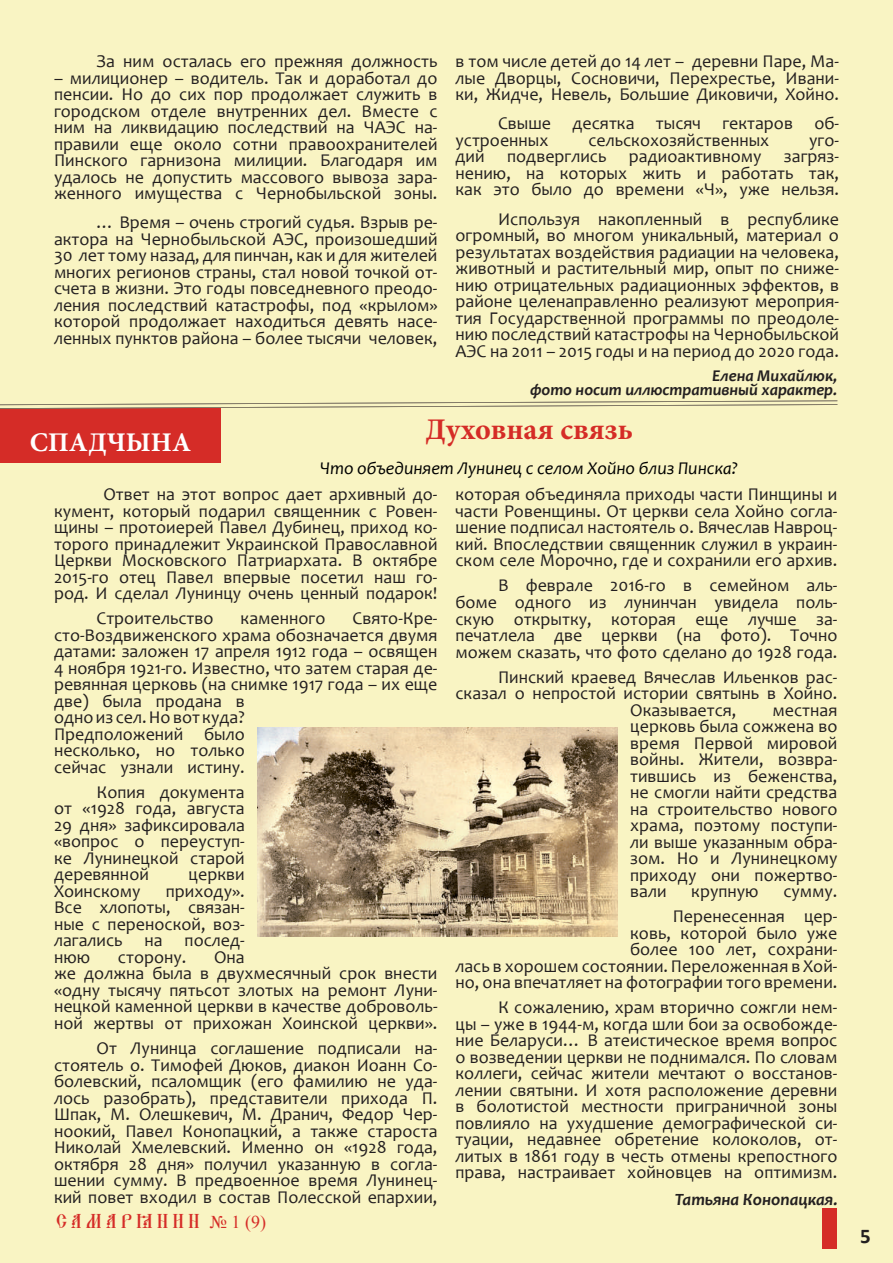
<style>
.page{position:relative;width:893px;height:1263px;background:#f9f4c3}
.page>*{position:absolute;margin:0;border:0;box-sizing:border-box;transform-origin:0 0}
.t1{font:700 30px "Minion Pro";color:#d52c27}
.t2{font:700 27px "Minion Pro";color:#fff}
.t3{font:700 21px "Calibri";color:#231f20}
.t4{font:18px/16.5px "Candara";color:#231f20;text-align:justify}
.t5{font:italic 18px "Candara";color:#000}
.t6{font:18px "Hirmos Caps Ucs Spaced Out";color:#d52c27}
.t7{font:italic 700 17.25px "Candara";color:#231f20}
.t8{font:italic 700 16.5px/13.5px "Candara";color:#231f20;text-align:right}
.s1{font-family:"Times New Roman"}
</style>
<div class="page">
<img style="left:258px;top:727px;width:359px;height:209px">
<div style="left:0;top:409px;width:221px;height:54px;background:#d52c27"></div>
<svg style="left:0;top:400px;width:837px;height:9px"></svg>
<div style="left:822px;top:1209px;width:14px;height:40px;background:#d52c27"></div>
<p class="t4" style="left:97px;top:53px;width:342px">За ним осталась его прежняя должность</p>
<p class="t4" style="left:54px;top:69px;width:385px">– милиционер – водитель. Так и доработал до пенсии. Но до сих пор продолжает служить в городском отделе внутренних дел. Вместе с ним на ликвидацию последствий на ЧАЭС на&shy;правили еще около сотни правоохранителей Пинского гарнизона милиции. Благодаря им удалось не допустить массового вывоза зара&shy;женного имущества с Чернобыльской зоны.</p>
<p class="t4" style="left:54px;top:214px;width:385px;text-indent:43px">… Время – очень строгий судья. Взрыв ре&shy;актора на Чернобыльской АЭС, произошедший 30 лет тому назад, для пинчан, как и для жителей многих регионов страны, стал новой точкой от&shy;счета в жизни. Это годы повседневного преодо&shy;ления последствий катастрофы, под «крылом» которой продолжает находиться девять насе&shy;ленных пунктов района – более тысячи человек,</p>
<p class="t4" style="left:455px;top:53px;width:385px">в том числе детей до 14 лет – деревни Паре, Ма&shy;лые Дворцы, Сосновичи, Перехрестье, Ивани&shy;ки, Жидче, Невель, Большие Диковичи, Хойно.</p>
<p class="t4" style="left:455px;top:115px;width:385px;text-indent:43px">Свыше десятка тысяч гектаров об&shy;устроенных</p>
<p class="t4" style="left:588px;top:132px;width:182px">сельскохозяйственных</p>
<p class="t4" style="left:455px;top:132px;width:385px;text-indent:354px">уго&shy;дий подверглись радиоактивному загряз&shy;нению, на которых жить и работать так, как это было до времени «Ч», уже нельзя.</p>
<p class="t4" style="left:455px;top:210px;width:385px;text-indent:43px">Используя накопленный в республике огромный, во многом уникальный, материал о результатах воздействия радиации на человека, животный и растительный мир, опыт по сниже&shy;нию отрицательных радиационных эффектов, в районе целенаправленно реализуют мероприя&shy;тия Государственной программы по преодоле&shy;нию последствий катастрофы на Чернобыльской АЭС на 2011 – 2015 годы и на период до 2020 года.</p>
<p class="t8" style="left:530px;top:369px;width:309px">Елена Михайлюк,<br>фото носит иллюстративный характер.</p>
<h1 class="t1" style="left:426px;top:409px;width:209px">Духовная связь</h1>
<p class="t5" style="left:320px;top:457px;width:419px">Что объединяет Лунинец с селом Хойно близ Пинска?</p>
<p class="t4" style="left:54px;top:486px;width:385px;text-indent:49px">Ответ на этот вопрос дает архивный до&shy;кумент, который подарил священник с Ровен&shy;щины – протоиерей Павел Дубинец, приход ко&shy;торого принадлежит Украинской Православной Церкви Московского Патриархата. В октябре 2015-го отец Павел впервые посетил наш го&shy;род. И сделал Лунинцу очень ценный подарок!</p>
<p class="t4" style="left:97px;top:610px;width:119px">Строительство</p>
<p class="t4" style="left:241px;top:610px;width:86px">каменного</p>
<h2 class="t2" style="left:30px;top:423px;width:163px">СПАДЧЫНА</h2>
<p class="t4" style="left:455px;top:486px;width:383px">которая объединяла приходы части Пинщины и части Ровенщины. От церкви села Хойно согла&shy;шение подписал настоятель о. Вячеслав Навроц&shy;кий. Впоследствии священник служил в украин&shy;ском селе Морочно, где и сохранили его архив.</p>
<p class="t4" style="left:455px;top:577px;width:383px;text-indent:43px">В феврале 2016-го в семейном аль&shy;боме одного из лунинчан увидела поль&shy;скую открытку, которая еще лучше за&shy;печатлела две церкви (на фото). Точно можем сказать, что фото сделано до 1928 года.</p>
<p class="t4" style="left:498px;top:668px;width:341px">Пинский краевед Вячеслав Ильенков рас-</p>
<p class="t4" style="left:455px;top:685px;width:383px">сказал о непростой истории святынь в Хойно.</p>
<p class="t4" style="left:630px;top:701px;width:108px">Оказывается,</p>
<p class="t4" style="left:54px;top:610px;width:385px;text-align:left;text-indent:298px">Свято-Кре&shy;сто-Воздвиженского храма обозначается двумя датами: заложен 17 апреля 1912 года – освящен<br>4 ноября 1921-го. Известно, что затем старая де&shy;ревянная церковь (на снимке 1917 года – их еще две) была продана в<br>одно из сел. Но вот куда?<br>Предположений было<br>несколько, но только<br>сейчас узнали истину.</p>
<p class="t4" style="left:54px;top:784px;width:192px;text-indent:43px">Копия документа от «1928 года, августа 29 дня» зафиксировала «вопрос о переуступ&shy;ке Лунинецкой старой деревянной</p>
<p class="t4" style="left:630px;top:701px;width:209px;text-indent:142px">местная церковь была сожжена во время Первой мировой войны. Жители, возвра&shy;тившись из беженства, не смогли найти средства на строительство нового храма, поэтому поступи&shy;ли выше указанным обра&shy;зом. Но и Лунинецкому приходу они пожертво&shy;вали</p>
<p class="t4" style="left:189px;top:866px;width:58px">церкви</p>
<p class="t4" style="left:54px;top:883px;width:88px">Хоинскому</p>
<p class="t4" style="left:54px;top:883px;width:192px;text-indent:112px">приходу».<br>Все хлопоты, связан&shy;ные с переноской, воз&shy;лагались на послед&shy;нюю</p>
<p class="t4" style="left:691px;top:883px;width:69px">крупную</p>
<p class="t4" style="left:673px;top:878px;width:166px;line-height:25px;text-align:right">сумму.<br>Перенесенная цер-</p>
<p class="t4" style="left:455px;top:924px;width:383px;text-align:right">ковь, которой было уже<br>более 100 лет, сохрани-<br>лась в хорошем состоянии. Переложенная в Хой&shy;но, она впечатляет на фотографии того времени.</p>
<p class="t4" style="left:455px;top:999px;width:383px;text-indent:43px">К сожалению, храм вторично сожгли нем&shy;цы – уже в 1944-м, когда шли бои за освобожде&shy;ние Беларуси… В атеистическое время вопрос о возведении церкви не поднимался. По словам коллеги, сейчас жители мечтают о восстанов&shy;лении святыни. И хотя расположение деревни в болотистой местности приграничной зоны повлияло на ухудшение демографической си&shy;туации, недавнее обретение колоколов, от&shy;литых в 1861 году в честь отмены крепостного права, настраивает хойновцев на оптимизм.</p>
<p class="t4" style="left:54px;top:949px;width:385px;text-align:left;text-indent:160px">Она<br>же должна была в двухмесячный срок внести «одну тысячу пятьсот злотых на ремонт Луни&shy;нецкой каменной церкви в качестве доброволь&shy;ной жертвы от прихожан Хоинской церкви».</p>
<p class="t4" style="left:54px;top:1040px;width:385px;text-indent:43px">От Лунинца соглашение подписали на&shy;стоятель о. Тимофей Дюков, диакон Иоанн Со&shy;болевский, псаломщик (его фамилию не уда&shy;лось разобрать), представители прихода П.<br>Шпак, М. Олешкевич, М. Дранич, Федор Чер&shy;ноокий, Павел Конопацкий, а также староста Николай Хмелевский. Именно он «1928 года, октября 28 дня» получил указанную в согла&shy;шении сумму. В предвоенное время Лунинец&shy;кий повет входил в состав Полесской епархии,</p>
<p class="t4" style="left:118px;top:949px;width:70px">сторону.</p>
<p class="t7" style="left:675px;top:1188px;width:164px">Татьяна Конопацкая.</p>
<p class="t6" style="left:54px;top:1208px;width:214px">САМАРЯНИН <span class="s1">№ 1 (9)</span></p>
<p class="t3" style="left:860px;top:1223px;width:12px">5</p>
</div>
